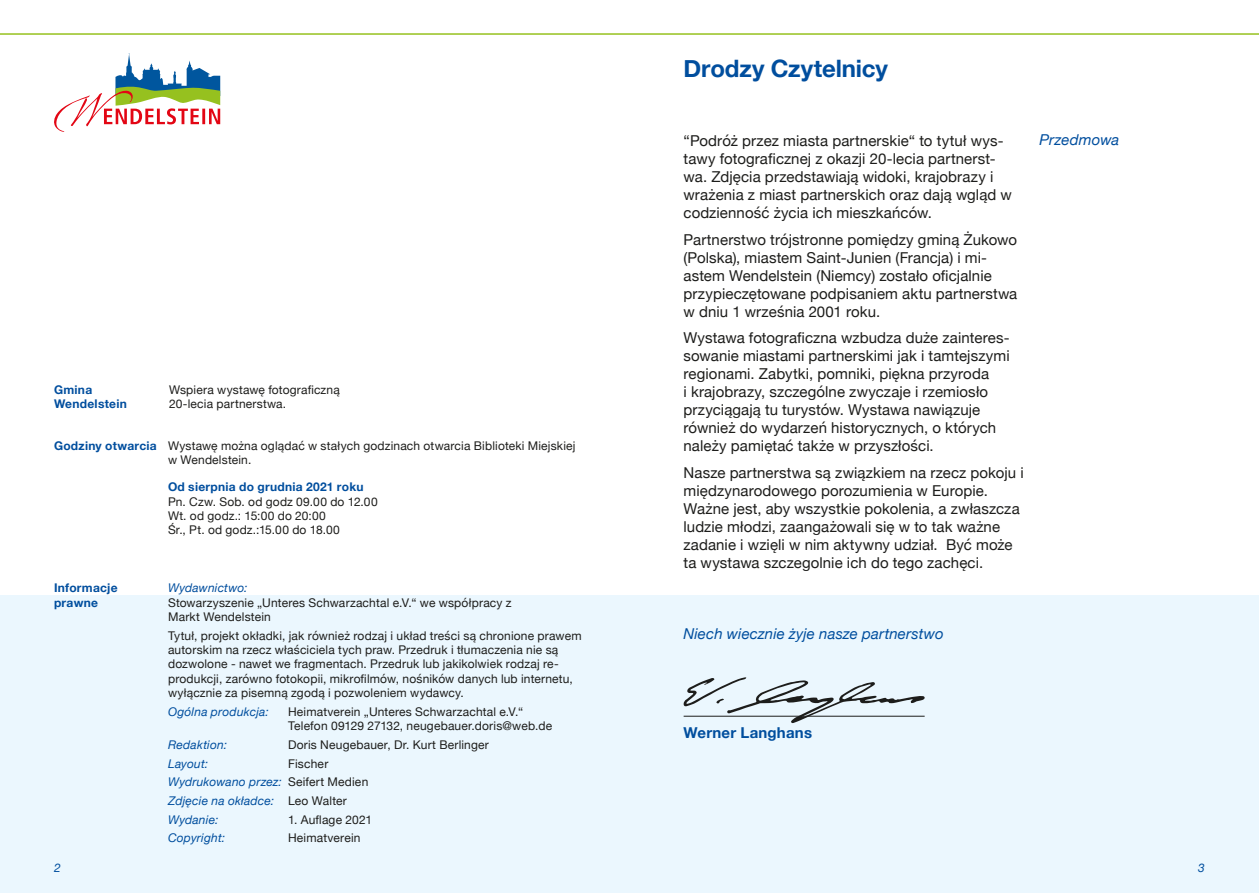
<style>
.page{position:relative;width:1259px;height:893px;background:#fff}
.page>*{position:absolute;margin:0;border:0;box-sizing:border-box;transform-origin:0 0}
.t1{font:700 24px "Helvetica Neue";letter-spacing:-.005em;color:#004e9e}
.t2{font:15px/18px "Helvetica Neue";letter-spacing:.005em;color:#1d1d1b}
.t3{font:italic 15px "Helvetica Neue";letter-spacing:.01em;color:#004e9e}
.t4{font:700 15px "Helvetica Neue";letter-spacing:.015em;color:#004e9e}
.t5{font:12px/14.4px "Helvetica Neue";letter-spacing:.015em;color:#1d1d1b}
.t6{font:italic 12px/18.6px "Helvetica Neue";letter-spacing:.015em;color:#004e9e}
.t7{font:700 12px/14.4px "Helvetica Neue";letter-spacing:.025em;color:#004e9e}
.s1{font-weight:700;color:#004e9e}
.s2{font-style:normal;color:#1d1d1b}
</style>
<div class="page">
<div style="left:0;top:595px;width:1259px;height:298px;background:#ebf7fe"></div>
<hr style="left:0;top:33px;width:1259px;height:2px;background:#96c11f">
<svg style="left:683px;top:677px;width:242px;height:46px"></svg>
<svg style="left:54px;top:53px;width:166px;height:79px"></svg>
<p class="t7" style="left:54px;top:383px;width:74px">Gmina<br>Wendelstein</p>
<p class="t5" style="left:169px;top:383px;width:172px">Wspiera wystawę fotograficzną<br>20-lecia partnerstwa.</p>
<p class="t5" style="left:168px;top:439px;width:409px;text-indent:-114px"><span class="s1">Godziny otwarcia</span> Wystawę można oglądać w stałych godzinach otwarcia Biblioteki Miejskiej w Wendelstein.</p>
<p class="t7" style="left:168px;top:480px;width:197px">Od sierpnia do grudnia 2021 roku</p>
<p class="t5" style="left:168px;top:495px;width:211px">Pn. Czw. Sob. od godz 09.00 do 12.00<br>Wt. od godz.: 15:00 do 20:00<br>Śr., Pt. od godz.:15.00 do 18.00</p>
<p class="t7" style="left:54px;top:581px;width:65px">Informacje</p>
<p class="t6" style="left:168px;top:579px;width:81px">Wydawnictwo:</p>
<p class="t7" style="left:54px;top:595px;width:46px">prawne</p>
<p class="t5" style="left:168px;top:596px;width:345px">Stowarzyszenie „Unteres Schwarzachtal e.V.“ we współpracy z<br>Markt Wendelstein</p>
<p class="t5" style="left:168px;top:629px;width:415px">Tytuł, projekt okładki, jak również rodzaj i układ treści są chronione prawem autorskim na rzecz właściciela tych praw. Przedruk i tłumaczenia nie są dozwolone - nawet we fragmentach. Przedruk lub jakikolwiek rodzaj re&shy;produkcji, zarówno fotokopii, mikrofilmów, nośników danych lub internetu, wyłącznie za pisemną zgodą i pozwoleniem wydawcy.</p>
<p class="t6" style="left:168px;top:703px;width:102px">Ogólna produkcja:</p>
<p class="t5" style="left:288px;top:705px;width:265px">Heimatverein „Unteres Schwarzachtal e.V.“<br>Telefon 09129 27132, neugebauer.doris@web.de</p>
<p class="t6" style="left:168px;top:736px;width:61px">Redaktion:</p>
<p class="t5" style="left:288px;top:738px;width:202px">Doris Neugebauer, Dr. Kurt Berlinger</p>
<p class="t6" style="left:168px;top:755px;width:42px">Layout:</p>
<p class="t6" style="left:168px;top:755px;width:202px;text-indent:120px"><span class="s2">Fischer<br></span>Wydrukowano przez: <span class="s2">Seifert Medien<br></span>Zdjęcie na okładce: <span class="s2">Leo Walter<br></span>Wydanie:</p>
<p class="t5" style="left:288px;top:813px;width:86px">1. Auflage 2021</p>
<p class="t6" style="left:168px;top:829px;width:59px">Copyright:</p>
<p class="t5" style="left:288px;top:831px;width:74px">Heimatverein</p>
<h1 class="t1" style="left:683px;top:50px;width:206px">Drodzy Czytelnicy</h1>
<p class="t2" style="left:683px;top:133px;width:330px">“Podróż przez miasta partnerskie“ to tytuł wys&shy;tawy fotograficznej z okazji 20-lecia partnerst&shy;wa. Zdjęcia przedstawiają widoki, krajobrazy i wrażenia z miast partnerskich oraz dają wgląd w codzienność życia ich mieszkańców.</p>
<p class="t2" style="left:683px;top:231px;width:335px">Partnerstwo trójstronne pomiędzy gminą Żukowo (Polska), miastem Saint-Junien (Francja) i mi&shy;astem Wendelstein (Niemcy) zostało oficjalnie przypieczętowane podpisaniem aktu partnerstwa w dniu 1 września 2001 roku.</p>
<p class="t2" style="left:683px;top:330px;width:328px">Wystawa fotograficzna wzbudza duże zainteres&shy;sowanie miastami partnerskimi jak i tamtejszymi regionami. Zabytki, pomniki, piękna przyroda<br>i krajobrazy, szczególne zwyczaje i rzemiosło przyciągają tu turystów. Wystawa nawiązuje również do wydarzeń historycznych, o których należy pamiętać także w przyszłości.</p>
<p class="t2" style="left:683px;top:464px;width:342px">Nasze partnerstwa są związkiem na rzecz pokoju i międzynarodowego porozumienia w Europie.<br>Ważne jest, aby wszystkie pokolenia, a zwłaszcza ludzie młodzi, zaangażowali się w to tak ważne zadanie i wzięli w nim aktywny udział. Być może ta wystawa szczegolnie ich do tego zachęci.</p>
<p class="t3" style="left:1039px;top:129px;width:81px">Przedmowa</p>
<p class="t3" style="left:683px;top:622px;width:262px">Niech wiecznie żyje nasze partnerstwo</p>
<p class="t4" style="left:683px;top:721px;width:130px">Werner Langhans</p>
<p class="t6" style="left:54px;top:859px;width:8px">2</p>
<p class="t6" style="left:1198px;top:859px;width:8px">3</p>
</div>
